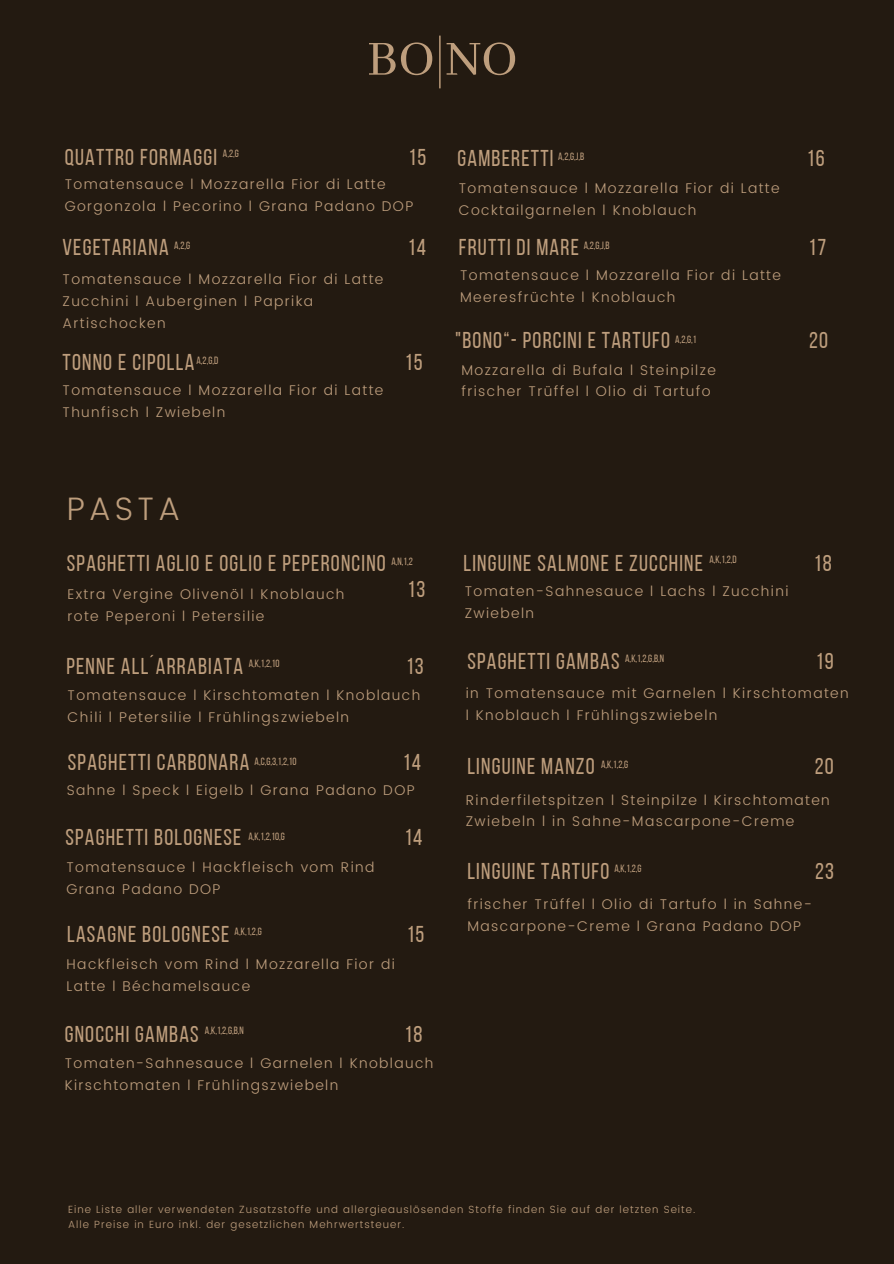
<style>
.page{position:relative;width:894px;height:1264px;background:#fff}
.page>*{position:absolute;margin:0;border:0;box-sizing:border-box;transform-origin:0 0}
.t1{font:54px "Abhaya Libre";color:#be9e7d}
.t2{font:300 32.4px "Poppins";letter-spacing:.115em;color:#be9e7d}
.t3{font:22.8px "Bebas Neue";letter-spacing:.055em;color:#be9e7d}
.t4{font:300 14.1px/21.8px "Poppins";letter-spacing:.1em;color:#be9e7d}
.t5{font:10.5px "Bebas Neue";color:#be9e7d}
.t6{font:300 10.35px "Poppins";letter-spacing:.1em;color:#be9e7d}
</style>
<div class="page">
<div style="left:0;top:0;width:893px;height:1263px;background:#231a11"></div>
<hr style="left:439px;top:36px;width:1px;height:52px;background:#be9e7d">
<h6 class="t1" style="left:367px;top:29px;width:153px">BO NO</h6>
<h1 class="t3" style="left:65px;top:147px;width:154px">QUATTRO FORMAGGI</h1>
<h1 class="t3" style="left:408px;top:147px;width:19px">15</h1>
<p class="t4" style="left:65px;top:174px;width:350px">Tomatensauce l Mozzarella Fior di Latte<br>Gorgonzola l Pecorino l Grana Padano DOP</p>
<h4 class="t3" style="left:62px;top:238px;width:108px">VEGETARIANA</h4>
<h4 class="t3" style="left:407px;top:238px;width:20px">14</h4>
<h6 class="t4" style="left:62px;top:268px;width:322px">Tomatensauce l Mozzarella Fior di Latte<br>Zucchini l Auberginen l Paprika<br>Artischocken</h6>
<h5 class="t5" style="left:223px;top:149px;width:17px">A,2,G</h5>
<h2 class="t5" style="left:174px;top:241px;width:17px">A,2,G</h2>
<h5 class="t3" style="left:62px;top:353px;width:133px">TONNO E CIPOLLA</h5>
<h5 class="t3" style="left:405px;top:353px;width:19px">15</h5>
<h4 class="t5" style="left:196px;top:356px;width:23px">A,2,G,D</h4>
<h6 class="t4" style="left:62px;top:379px;width:322px">Tomatensauce l Mozzarella Fior di Latte<br>Thunfisch l Zwiebeln</h6>
<h3 class="t3" style="left:457px;top:149px;width:97px">GAMBERETTI</h3>
<h3 class="t3" style="left:806px;top:149px;width:19px">16</h3>
<h6 class="t4" style="left:458px;top:177px;width:322px">Tomatensauce l Mozzarella Fior di Latte<br>Cocktailgarnelen l Knoblauch</h6>
<h5 class="t3" style="left:458px;top:238px;width:122px">FRUTTI DI MARE</h5>
<h5 class="t3" style="left:808px;top:238px;width:19px">17</h5>
<h5 class="t4" style="left:460px;top:264px;width:322px">Tomatensauce l Mozzarella Fior di Latte<br>Meeresfrüchte l Knoblauch</h5>
<h3 class="t3" style="left:455px;top:331px;width:216px">"BONO“- PORCINI E TARTUFO</h3>
<h3 class="t3" style="left:808px;top:331px;width:20px">20</h3>
<h6 class="t4" style="left:461px;top:359px;width:256px">Mozzarella di Bufala l Steinpilze frischer Trüffel l Olio di Tartufo</h6>
<h3 class="t5" style="left:558px;top:152px;width:28px">A,2,G,J,B</h3>
<h6 class="t5" style="left:583px;top:241px;width:28px">A,2,G,J,B</h6>
<h6 class="t5" style="left:675px;top:335px;width:23px">A,2,G,1</h6>
<h3 class="t2" style="left:67px;top:490px;width:115px">PASTA</h3>
<h6 class="t3" style="left:67px;top:553px;width:320px">SPAGHETTI AGLIO E OGLIO E PEPERONCINO</h6>
<h5 class="t4" style="left:67px;top:583px;width:278px">Extra Vergine Olivenöl l Knoblauch rote Peperoni l Petersilie</h5>
<h5 class="t3" style="left:66px;top:656px;width:178px">PENNE ALL´ARRABIATA</h5>
<h5 class="t3" style="left:406px;top:656px;width:19px">13</h5>
<h3 class="t4" style="left:68px;top:684px;width:354px">Tomatensauce l Kirschtomaten l Knoblauch<br>Chili l Petersilie l Frühlingszwiebeln</h3>
<h6 class="t3" style="left:68px;top:753px;width:183px">SPAGHETTI CARBONARA</h6>
<h6 class="t3" style="left:402px;top:753px;width:20px">14</h6>
<h4 class="t4" style="left:67px;top:779px;width:349px">Sahne l Speck l Eigelb l Grana Padano DOP</h4>
<h6 class="t3" style="left:65px;top:827px;width:177px">SPAGHETTI BOLOGNESE</h6>
<h6 class="t3" style="left:404px;top:827px;width:20px">14</h6>
<h5 class="t4" style="left:66px;top:856px;width:309px">Tomatensauce l Hackfleisch vom Rind<br>Grana Padano DOP</h5>
<p class="t5" style="left:391px;top:557px;width:23px">A,N,1,2</p>
<h3 class="t3" style="left:407px;top:580px;width:19px">13</h3>
<h5 class="t5" style="left:249px;top:658px;width:32px">A,K,1,2,10</h5>
<h5 class="t5" style="left:254px;top:756px;width:43px">A,C,G,3,1,2,10</h5>
<h4 class="t5" style="left:248px;top:831px;width:38px">A,K,1,2,10,G</h4>
<h6 class="t3" style="left:67px;top:924px;width:164px">LASAGNE BOLOGNESE</h6>
<h6 class="t3" style="left:406px;top:924px;width:19px">15</h6>
<h3 class="t4" style="left:67px;top:953px;width:330px">Hackfleisch vom Rind l Mozzarella Fior di<br>Latte l Béchamelsauce</h3>
<h6 class="t5" style="left:234px;top:926px;width:29px">A,K,1,2,G</h6>
<h6 class="t3" style="left:65px;top:1024px;width:135px">GNOCCHI GAMBAS</h6>
<h6 class="t3" style="left:404px;top:1024px;width:19px">18</h6>
<h5 class="t4" style="left:65px;top:1052px;width:370px">Tomaten-Sahnesauce l Garnelen l Knoblauch<br>Kirschtomaten l Frühlingszwiebeln</h5>
<h4 class="t5" style="left:205px;top:1026px;width:40px">A,K,1,2,G,B,N</h4>
<h5 class="t3" style="left:463px;top:553px;width:241px">LINGUINE SALMONE E ZUCCHINE</h5>
<h5 class="t3" style="left:813px;top:553px;width:19px">18</h5>
<h4 class="t4" style="left:464px;top:580px;width:325px">Tomaten-Sahnesauce l Lachs l Zucchini<br>Zwiebeln</h4>
<h6 class="t5" style="left:709px;top:555px;width:29px">A,K,1,2,D</h6>
<h5 class="t3" style="left:467px;top:651px;width:154px">SPAGHETTI GAMBAS</h5>
<h5 class="t3" style="left:815px;top:651px;width:19px">19</h5>
<h5 class="t4" style="left:465px;top:682px;width:384px">in Tomatensauce mit Garnelen l Kirschtomaten l Knoblauch l Frühlingszwiebeln</h5>
<h4 class="t5" style="left:625px;top:654px;width:40px">A,K,1,2,G,B,N</h4>
<h6 class="t3" style="left:467px;top:757px;width:129px">LINGUINE MANZO</h6>
<h6 class="t3" style="left:814px;top:757px;width:20px">20</h6>
<h5 class="t5" style="left:601px;top:760px;width:29px">A,K,1,2,G</h5>
<h3 class="t4" style="left:465px;top:788px;width:365px">Rinderfiletspitzen l Steinpilze l Kirschtomaten<br>Zwiebeln l in Sahne-Mascarpone-Creme</h3>
<h5 class="t3" style="left:467px;top:861px;width:143px">LINGUINE TARTUFO</h5>
<h5 class="t3" style="left:814px;top:861px;width:20px">23</h5>
<h3 class="t4" style="left:467px;top:893px;width:346px">frischer Trüffel l Olio di Tartufo l in Sahne-<br>Mascarpone-Creme l Grana Padano DOP</h3>
<p class="t5" style="left:614px;top:863px;width:29px">A,K,1,2,G</p>
<h5 class="t6" style="left:68px;top:1202px;width:628px">Eine Liste aller verwendeten Zusatzstoffe und allergieauslösenden Stoffe finden Sie auf der letzten Seite.</h5>
<p class="t6" style="left:68px;top:1218px;width:338px">Alle Preise in Euro inkl. der gesetzlichen Mehrwertsteuer.</p>
</div>
